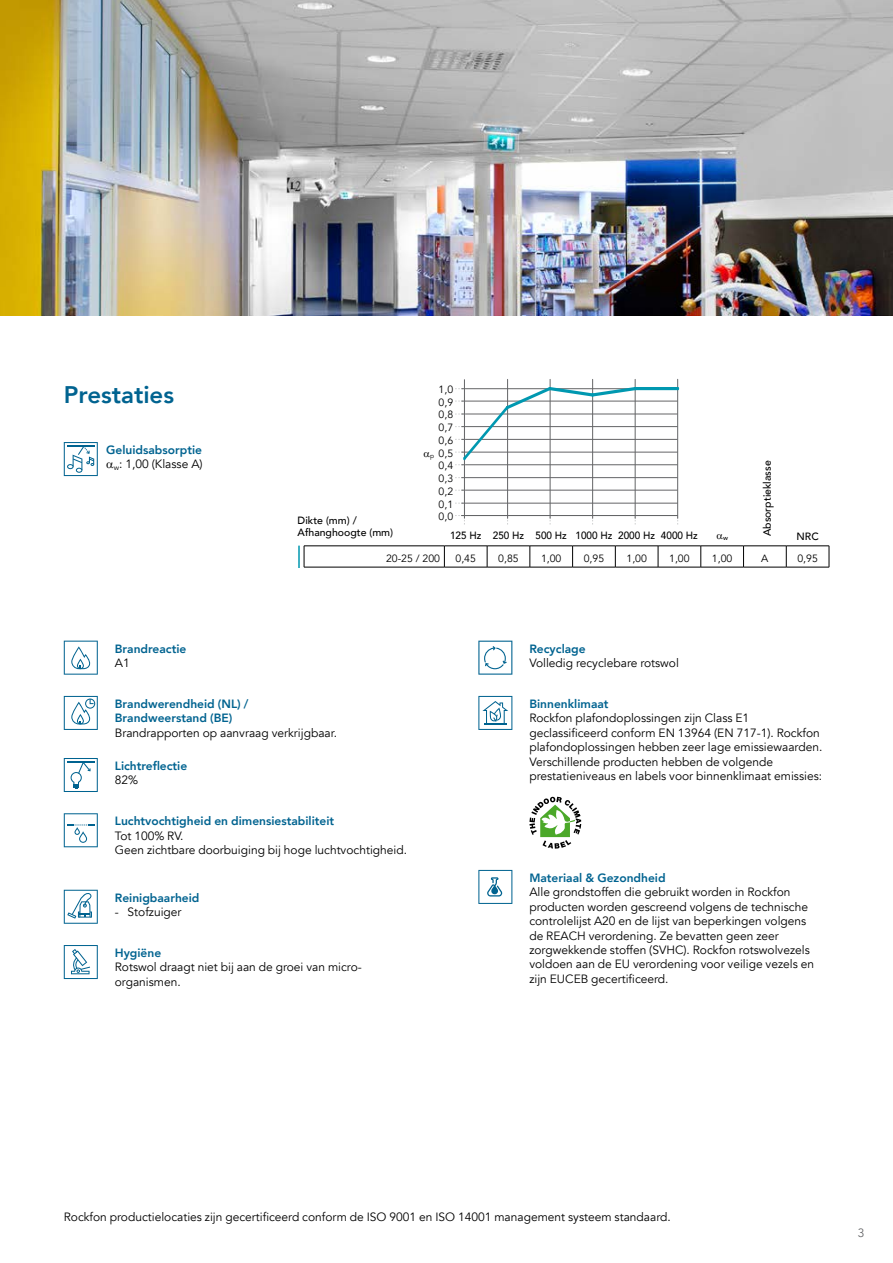
<style>
.page{position:relative;width:893px;height:1263px;background:#fff}
.page>*{position:absolute;margin:0;border:0;box-sizing:border-box;transform-origin:0 0}
.t1{font:127.35px "Chartwell Lines 50";color:#0098b0;scale:.67 1}
.Inside__Headline{font:800 24px "Avenir";color:#006390}
.Inside__Body_text-Pe{font:12px/14.4px "Avenir";color:#000}
.Inside__Subline{font:800 12px/14.4px "Avenir";color:#006390}
.Inside__System_pagen{font:12px "Avenir";color:#646567}
.t2{font:10.5px "Avenir";color:#000}
.Thickness___Suspensi{font:500 10.5px "Avenir";color:#000}
.Thickness___Suspensi-2{font:500 10.5px "Avenir";color:#000;scale:.95 1}
.t3{font:500 6.45px "Avenir";color:#000}
.t4{font:6.45px "Avenir";color:#000}
</style>
<div class="page">
<img style="left:0;top:0;width:893px;height:316px">
<svg style="left:64px;top:442px;width:34px;height:34px"></svg>
<svg style="left:64px;top:641px;width:34px;height:34px"></svg>
<svg style="left:64px;top:696px;width:34px;height:34px"></svg>
<svg style="left:64px;top:758px;width:34px;height:34px"></svg>
<svg style="left:64px;top:813px;width:34px;height:34px"></svg>
<svg style="left:64px;top:890px;width:34px;height:34px"></svg>
<svg style="left:64px;top:945px;width:34px;height:34px"></svg>
<svg style="left:478px;top:641px;width:34px;height:34px"></svg>
<svg style="left:478px;top:696px;width:34px;height:34px"></svg>
<svg style="left:529px;top:797px;width:52px;height:52px"></svg>
<svg style="left:478px;top:870px;width:34px;height:34px"></svg>
<svg style="left:304px;top:547px;width:1px;height:20px"></svg>
<svg style="left:444px;top:547px;width:1px;height:20px"></svg>
<svg style="left:487px;top:547px;width:1px;height:20px"></svg>
<svg style="left:530px;top:547px;width:1px;height:20px"></svg>
<svg style="left:572px;top:547px;width:1px;height:20px"></svg>
<svg style="left:615px;top:547px;width:1px;height:20px"></svg>
<svg style="left:658px;top:547px;width:1px;height:20px"></svg>
<svg style="left:700px;top:547px;width:1px;height:20px"></svg>
<svg style="left:743px;top:547px;width:1px;height:20px"></svg>
<svg style="left:786px;top:547px;width:1px;height:20px"></svg>
<svg style="left:829px;top:546px;width:1px;height:21px"></svg>
<hr style="left:304px;top:567px;width:140px;height:1px;background:#000">
<hr style="left:444px;top:567px;width:43px;height:1px;background:#000">
<hr style="left:487px;top:567px;width:43px;height:1px;background:#000">
<hr style="left:530px;top:567px;width:43px;height:1px;background:#000">
<hr style="left:573px;top:567px;width:42px;height:1px;background:#000">
<hr style="left:615px;top:567px;width:43px;height:1px;background:#000">
<hr style="left:658px;top:567px;width:43px;height:1px;background:#000">
<hr style="left:701px;top:567px;width:42px;height:1px;background:#000">
<hr style="left:743px;top:567px;width:43px;height:1px;background:#000">
<hr style="left:786px;top:567px;width:43px;height:1px;background:#000">
<hr style="left:304px;top:546px;width:140px;height:1px;background:#000">
<hr style="left:444px;top:546px;width:43px;height:1px;background:#000">
<hr style="left:487px;top:546px;width:43px;height:1px;background:#000">
<hr style="left:530px;top:546px;width:43px;height:1px;background:#000">
<hr style="left:573px;top:546px;width:42px;height:1px;background:#000">
<hr style="left:615px;top:546px;width:43px;height:1px;background:#000">
<hr style="left:658px;top:546px;width:43px;height:1px;background:#000">
<hr style="left:701px;top:546px;width:42px;height:1px;background:#000">
<hr style="left:743px;top:546px;width:43px;height:1px;background:#000">
<hr style="left:786px;top:546px;width:43px;height:1px;background:#000">
<hr style="left:298px;top:546px;width:2px;height:21px;background:#0098b0">
<svg style="left:455px;top:515px;width:10px;height:10px"></svg>
<hr style="left:461px;top:388px;width:217px;height:1px;background:#646567">
<hr style="left:461px;top:490px;width:216px;height:1px;background:#646567">
<hr style="left:461px;top:414px;width:216px;height:1px;background:#646567">
<hr style="left:461px;top:439px;width:216px;height:1px;background:#646567">
<hr style="left:461px;top:464px;width:216px;height:1px;background:#646567">
<hr style="left:507px;top:379px;width:1px;height:139px;background:#646567">
<hr style="left:550px;top:379px;width:1px;height:139px;background:#646567">
<hr style="left:592px;top:379px;width:1px;height:139px;background:#646567">
<hr style="left:635px;top:379px;width:1px;height:139px;background:#646567">
<hr style="left:677px;top:379px;width:1px;height:139px;background:#646567">
<hr style="left:461px;top:503px;width:217px;height:1px;background:#646567">
<hr style="left:461px;top:477px;width:217px;height:1px;background:#646567">
<hr style="left:461px;top:452px;width:217px;height:1px;background:#646567">
<hr style="left:461px;top:426px;width:217px;height:1px;background:#646567">
<hr style="left:461px;top:401px;width:217px;height:1px;background:#646567">
<hr style="left:464px;top:379px;width:1px;height:139px;background:#646567">
<hr style="left:461px;top:515px;width:217px;height:1px;background:#646567">
<p class="Inside__Headline" style="left:64px;top:376px;width:112px">Prestaties</p>
<p class="Inside__Subline" style="left:106px;top:443px;width:97px">Geluidsabsorptie</p>
<p class="Inside__Body_text-Pe" style="left:114px;top:457px;width:90px"><sub>w</sub>: 1,00 (Klasse A)</p>
<p class="Thickness___Suspensi" style="left:298px;top:511px;width:61px">Dikte (mm) /</p>
<p class="Thickness___Suspensi" style="left:298px;top:523px;width:97px">Afhanghoogte (mm)</p>
<p class="t2" style="left:439px;top:383px;width:16px">1,0</p>
<p class="t2" style="left:439px;top:396px;width:16px">0,9</p>
<p class="t2" style="left:439px;top:409px;width:16px">0,8</p>
<p class="t2" style="left:439px;top:421px;width:16px">0,7</p>
<p class="t2" style="left:439px;top:434px;width:16px">0,6</p>
<p class="t2" style="left:439px;top:447px;width:16px">0,5</p>
<p class="t2" style="left:439px;top:460px;width:16px">0,4</p>
<p class="t2" style="left:439px;top:472px;width:16px">0,3</p>
<p class="t2" style="left:439px;top:485px;width:16px">0,2</p>
<p class="t2" style="left:439px;top:498px;width:16px">0,1</p>
<p class="t2" style="left:439px;top:511px;width:16px">0,0</p>
<p class="t1" style="left:464px;top:387px;width:324px">45+85+100+95+100+100</p>
<p class="t4" style="left:430px;top:452px;width:5px">p</p>
<p class="Thickness___Suspensi" style="left:758px;top:536px;width:77px;rotate:-90deg">Absorptieklasse</p>
<p class="Thickness___Suspensi-2" style="left:450px;top:526px;width:35px">125 Hz</p>
<p class="Thickness___Suspensi-2" style="left:493px;top:526px;width:35px">250 Hz</p>
<p class="Thickness___Suspensi-2" style="left:535px;top:526px;width:35px">500 Hz</p>
<p class="Thickness___Suspensi-2" style="left:575px;top:526px;width:40px">1000 Hz</p>
<p class="Thickness___Suspensi-2" style="left:618px;top:526px;width:40px">2000 Hz</p>
<p class="Thickness___Suspensi-2" style="left:661px;top:526px;width:40px">4000 Hz</p>
<p class="t3" style="left:723px;top:532px;width:6px">w</p>
<p class="Thickness___Suspensi" style="left:796px;top:527px;width:24px">NRC</p>
<p class="t2" style="left:386px;top:552px;width:56px">20-25 / 200</p>
<p class="t2" style="left:456px;top:552px;width:22px">0,45</p>
<p class="t2" style="left:498px;top:552px;width:22px">0,85</p>
<p class="t2" style="left:541px;top:552px;width:22px">1,00</p>
<p class="t2" style="left:584px;top:552px;width:22px">0,95</p>
<p class="t2" style="left:626px;top:552px;width:22px">1,00</p>
<p class="t2" style="left:669px;top:552px;width:22px">1,00</p>
<p class="t2" style="left:712px;top:552px;width:22px">1,00</p>
<p class="t2" style="left:761px;top:552px;width:9px">A</p>
<p class="t2" style="left:797px;top:552px;width:22px">0,95</p>
<p class="Inside__Subline" style="left:115px;top:641px;width:73px">Brandreactie</p>
<p class="Inside__Body_text-Pe" style="left:115px;top:656px;width:16px">A1</p>
<p class="Inside__Subline" style="left:115px;top:696px;width:135px">Brandwerendheid (NL) /<br>Brandweerstand (BE)</p>
<p class="Inside__Body_text-Pe" style="left:115px;top:726px;width:224px">Brandrapporten op aanvraag verkrijgbaar.</p>
<p class="Inside__Subline" style="left:115px;top:759px;width:74px">Lichtreflectie</p>
<p class="Inside__Body_text-Pe" style="left:115px;top:773px;width:25px">82%</p>
<p class="Inside__Subline" style="left:115px;top:814px;width:221px">Luchtvochtigheid en dimensiestabiliteit</p>
<p class="Inside__Body_text-Pe" style="left:115px;top:828px;width:294px">Tot 100% RV.<br>Geen zichtbare doorbuiging bij hoge luchtvochtigheid.</p>
<p class="Inside__Subline" style="left:115px;top:890px;width:86px">Reinigbaarheid</p>
<p class="Inside__Body_text-Pe" style="left:115px;top:905px;width:68px">- Stofzuiger</p>
<p class="Inside__Subline" style="left:115px;top:946px;width:48px">Hygiëne</p>
<p class="Inside__Body_text-Pe" style="left:115px;top:960px;width:248px">Rotswol draagt niet bij aan de groei van micro&shy;organismen.</p>
<p class="Inside__Subline" style="left:529px;top:641px;width:58px">Recyclage</p>
<p class="Inside__Body_text-Pe" style="left:529px;top:656px;width:151px">Volledig recyclebare rotswol</p>
<p class="Inside__Subline" style="left:529px;top:696px;width:81px">Binnenklimaat</p>
<p class="Inside__Body_text-Pe" style="left:529px;top:711px;width:294px">Rockfon plafondoplossingen zijn Class E1 geclassificeerd conform EN 13964 (EN 717-1). Rockfon plafondoplossingen hebben zeer lage emissiewaarden.<br>Verschillende producten hebben de volgende prestatieniveaus en labels voor binnenklimaat emissies:</p>
<p class="Inside__Subline" style="left:529px;top:870px;width:138px">Materiaal &amp; Gezondheid</p>
<p class="Inside__Body_text-Pe" style="left:529px;top:885px;width:286px">Alle grondstoffen die gebruikt worden in Rockfon producten worden gescreend volgens de technische controlelijst A20 en de lijst van beperkingen volgens de REACH verordening. Ze bevatten geen zeer zorgwekkende stoffen (SVHC). Rockfon rotswolvezels voldoen aan de EU verordening voor veilige vezels en zijn EUCEB gecertificeerd.</p>
<p class="Inside__Body_text-Pe" style="left:64px;top:1210px;width:609px">Rockfon productielocaties zijn gecertificeerd conform de ISO 9001 en ISO 14001 management systeem standaard.</p>
<p class="Inside__System_pagen" style="left:858px;top:1226px;width:8px">3</p>
</div>
